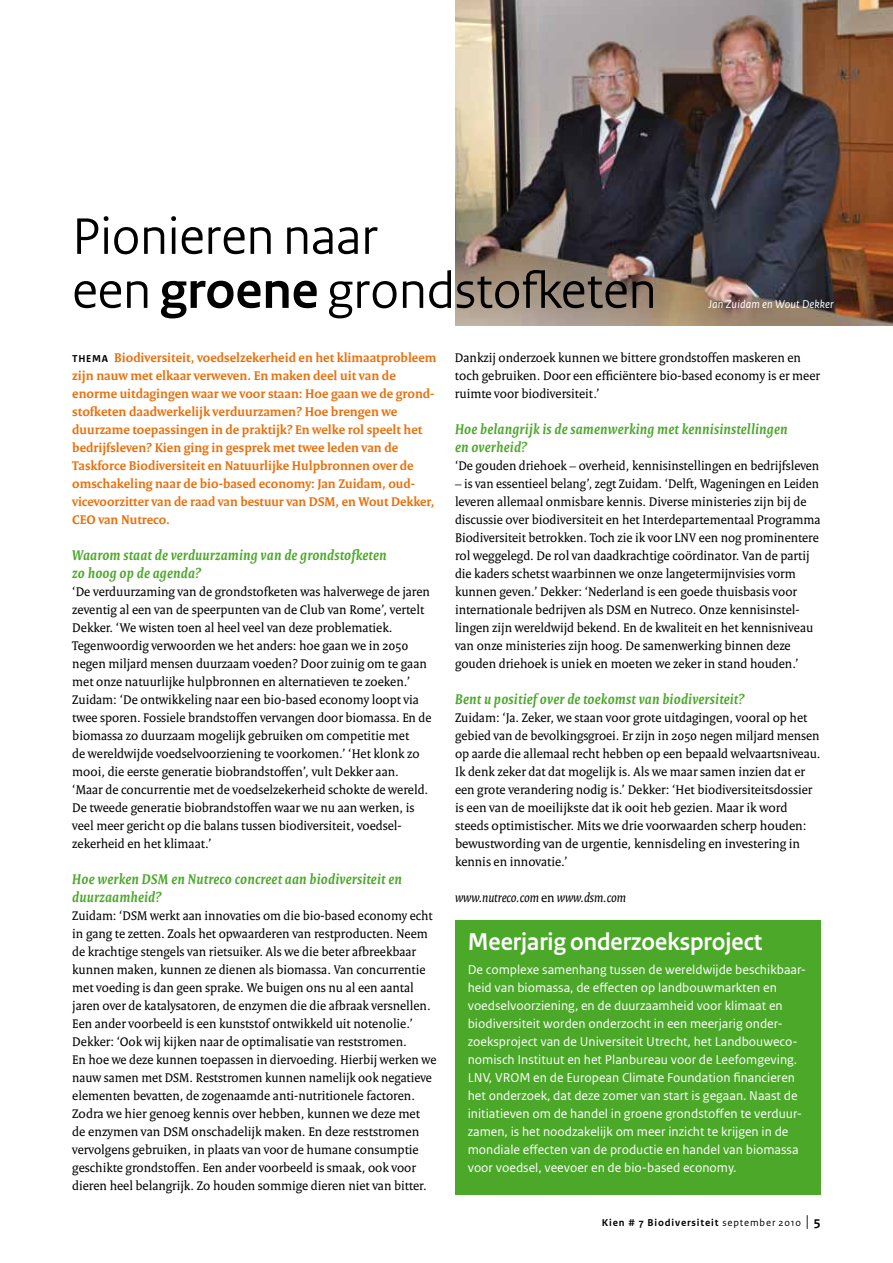
<style>
.page{position:relative;width:893px;height:1263px;background:#fff}
.page>*{position:absolute;margin:0;border:0;box-sizing:border-box;transform-origin:0 0}
.t1{font:54px/54px "Rijksoverheid Sans Heading";color:#000}
.t2{font:700 25.5px "Rijksoverheid Sans Heading";color:#fff}
.t3{font:italic 700 15px/18px "Rijksoverheid Serif";letter-spacing:.02em;color:#4ba829}
.t4{font:13.5px/18px "Rijksoverheid Serif";color:#000}
.t5{font:13.5px/18px "Rijksoverheid Sans Text";color:#fff}
.t6{font:700 13.5px/18px "Rijksoverheid Serif";color:#eb6e08}
.t7{font:italic 13.5px "Rijksoverheid Serif";color:#000}
.t8{font:italic 12px "Rijksoverheid Sans Text";letter-spacing:.01em;color:#fff}
.t9{font:700 10.5px "Rijksoverheid Sans Text";letter-spacing:.08em;color:#000}
.s1{font-weight:700}
.s2{font-family:"Rijksoverheid Sans Text";font-size:10.5px;color:#000}
.s3{font-style:normal}
.s4{font-weight:400}
.s5{font-weight:400;font-size:16.5px}
.s6{font-size:13.5px}
</style>
<div class="page">
<img style="left:455px;top:0;width:438px;height:326px">
<div style="left:455px;top:920px;width:366px;height:275px;background:#4ba829"></div>
<h1 class="t1" style="left:72px;top:210px;width:586px">Pionieren naar<br>een <span class="s1">groene</span> grondstofketen</h1>
<p class="t6" style="left:72px;top:348px;width:366px"><span class="s2">THEMA</span> Biodiversiteit, voedselzekerheid en het klimaatprobleem zijn nauw met elkaar verweven. En maken deel uit van de enorme uitdagingen waar we voor staan: Hoe gaan we de grond&shy;stofketen daadwerkelijk verduurzamen? Hoe brengen we duurzame toepassingen in de praktijk? En welke rol speelt het bedrijfsleven? Kien ging in gesprek met twee leden van de Taskforce Biodiversiteit en Natuurlijke Hulpbronnen over de omschakeling naar de bio-based economy: Jan Zuidam, oud&shy;vicevoorzitter van de raad van bestuur van DSM, en Wout Dekker, CEO van Nutreco.</p>
<p class="t3" style="left:72px;top:546px;width:316px">Waarom staat de verduurzaming van de grondstofketen zo hoog op de agenda?</p>
<p class="t4" style="left:72px;top:582px;width:361px">‘De verduurzaming van de grondstofketen was halverwege de jaren zeventig al een van de speerpunten van de Club van Rome’, vertelt Dekker. ‘We wisten toen al heel veel van deze problematiek.<br>Tegenwoordig verwoorden we het anders: hoe gaan we in 2050 negen miljard mensen duurzaam voeden? Door zuinig om te gaan met onze natuurlijke hulpbronnen en alternatieven te zoeken.’ Zuidam: ‘De ontwikkeling naar een bio-based economy loopt via twee sporen. Fossiele brandstoffen vervangen door biomassa. En de biomassa zo duurzaam mogelijk gebruiken om competitie met<br>de wereldwijde voedselvoorziening te voorkomen.’ ‘Het klonk zo mooi, die eerste generatie biobrandstoffen’, vult Dekker aan. ‘Maar de concurrentie met de voedselzekerheid schokte de wereld.<br>De tweede generatie biobrandstoffen waar we nu aan werken, is veel meer gericht op die balans tussen biodiversiteit, voedsel&shy;zekerheid en het klimaat.’</p>
<p class="t3" style="left:72px;top:870px;width:331px">Hoe werken DSM en Nutreco concreet aan biodiversiteit en duurzaamheid?</p>
<p class="t4" style="left:72px;top:906px;width:366px">Zuidam: ‘DSM werkt aan innovaties om die bio-based economy echt in gang te zetten. Zoals het opwaarderen van restproducten. Neem de krachtige stengels van rietsuiker. Als we die beter afbreekbaar kunnen maken, kunnen ze dienen als biomassa. Van concurrentie met voeding is dan geen sprake. We buigen ons nu al een aantal jaren over de katalysatoren, de enzymen die die afbraak versnellen.<br>Een ander voorbeeld is een kunststof ontwikkeld uit notenolie.’ Dekker: ‘Ook wij kijken naar de optimalisatie van reststromen.<br>En hoe we deze kunnen toepassen in diervoeding. Hierbij werken we nauw samen met DSM. Reststromen kunnen namelijk ook negatieve elementen bevatten, de zogenaamde anti-nutritionele factoren.<br>Zodra we hier genoeg kennis over hebben, kunnen we deze met de enzymen van DSM onschadelijk maken. En deze reststromen vervolgens gebruiken, in plaats van voor de humane consumptie geschikte grondstoffen. Een ander voorbeeld is smaak, ook voor dieren heel belangrijk. Zo houden sommige dieren niet van bitter.</p>
<p class="t8" style="left:708px;top:297px;width:127px">Jan Zuidam en Wout Dekker</p>
<p class="t4" style="left:455px;top:348px;width:367px">Dankzij onderzoek kunnen we bittere grondstoffen maskeren en toch gebruiken. Door een efficiëntere bio-based economy is er meer ruimte voor biodiversiteit.’</p>
<p class="t3" style="left:455px;top:420px;width:334px">Hoe belangrijk is de samenwerking met kennisinstellingen en overheid?</p>
<p class="t4" style="left:455px;top:456px;width:366px">‘De gouden driehoek – overheid, kennisinstellingen en bedrijfsleven</p>
<p class="t4" style="left:455px;top:474px;width:367px">– is van essentieel belang’, zegt Zuidam. ‘Delft, Wageningen en Leiden leveren allemaal onmisbare kennis. Diverse ministeries zijn bij de discussie over biodiversiteit en het Interdepartementaal Programma Biodiversiteit betrokken. Toch zie ik voor LNV een nog prominentere rol weggelegd. De rol van daadkrachtige coördinator. Van de partij die kaders schetst waarbinnen we onze langetermijnvisies vorm kunnen geven.’ Dekker: ‘Nederland is een goede thuisbasis voor internationale bedrijven als DSM en Nutreco. Onze kennisinstel&shy;lingen zijn wereldwijd bekend. En de kwaliteit en het kennisniveau van onze ministeries zijn hoog. De samenwerking binnen deze gouden driehoek is uniek en moeten we zeker in stand houden.’</p>
<p class="t3" style="left:455px;top:690px;width:291px">Bent u positief over de toekomst van biodiversiteit?</p>
<p class="t4" style="left:455px;top:708px;width:367px">Zuidam: ‘Ja. Zeker, we staan voor grote uitdagingen, vooral op het gebied van de bevolkingsgroei. Er zijn in 2050 negen miljard mensen op aarde die allemaal recht hebben op een bepaald welvaartsniveau.<br>Ik denk zeker dat dat mogelijk is. Als we maar samen inzien dat er een grote verandering nodig is.’ Dekker: ‘Het biodiversiteitsdossier is een van de moeilijkste dat ik ooit heb gezien. Maar ik word steeds optimistischer. Mits we drie voorwaarden scherp houden: bewustwording van de urgentie, kennisdeling en investering in kennis en innovatie.’</p>
<p class="t7" style="left:455px;top:889px;width:173px">www.nutreco.com <span class="s3">en</span> www.dsm.com</p>
<h2 class="t2" style="left:468px;top:927px;width:296px">Meerjarig onderzoeksproject</h2>
<p class="t5" style="left:468px;top:961px;width:340px">De complexe samenhang tussen de wereldwijde beschikbaar&shy;heid van biomassa, de effecten op landbouwmarkten en voedselvoorziening, en de duurzaamheid voor klimaat en biodiversiteit worden onderzocht in een meerjarig onder&shy;zoeksproject van de Universiteit Utrecht, het Landbouweco&shy;nomisch Instituut en het Planbureau voor de Leefomgeving.<br>LNV, VROM en de European Climate Foundation financieren het onderzoek, dat deze zomer van start is gegaan. Naast de initiatieven om de handel in groene grondstoffen te verduur&shy;zamen, is het noodzakelijk om meer inzicht te krijgen in de mondiale effecten van de productie en handel van biomassa voor voedsel, veevoer en de bio-based economy.</p>
<p class="t9" style="left:602px;top:1216px;width:220px">Kien # 7 Biodiversiteit <span class="s4">september 2010</span> <span class="s5">|</span> <span class="s6">5</span></p>
</div>
